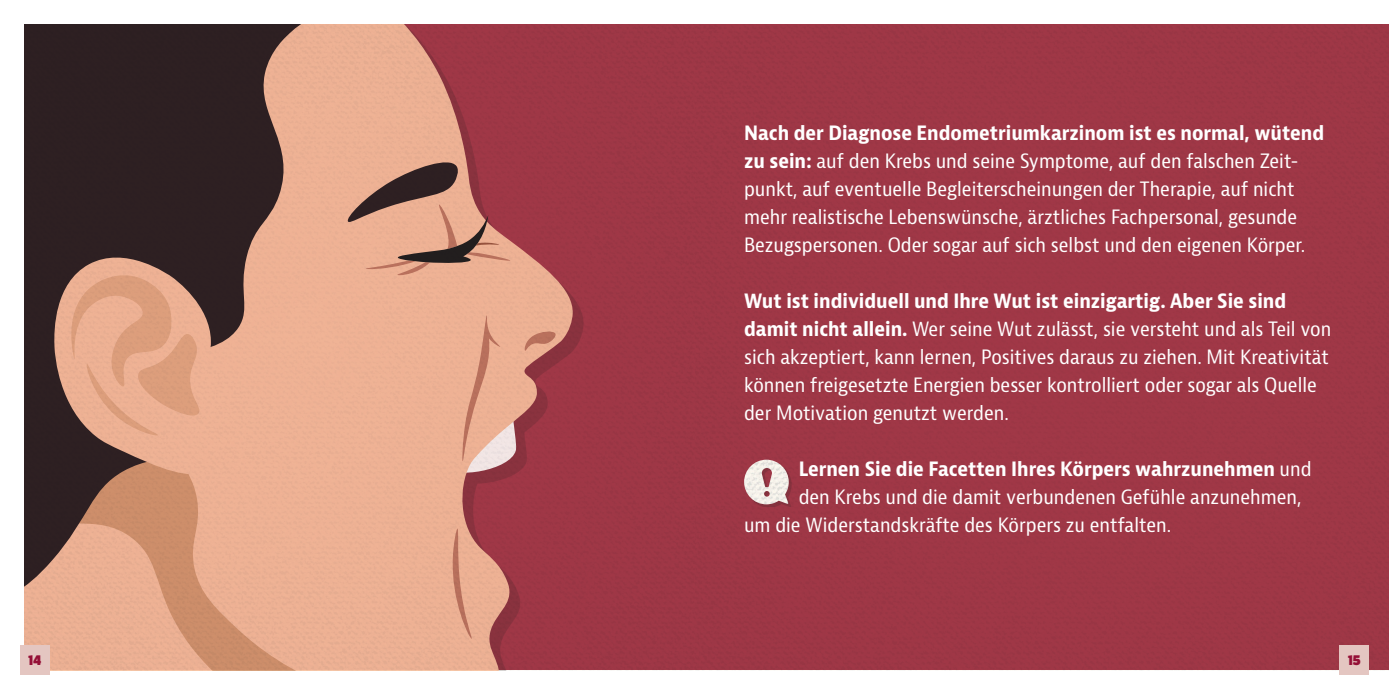
<style>
.page{position:relative;width:1389px;height:695px;background:#fff}
.page>*{position:absolute;margin:0;border:0;box-sizing:border-box;transform-origin:0 0}
.Introtext{font:condensed 19.25px/28px "Bernina Sans";color:#fff}
.Introtext-2{font:700 condensed 19.25px "Bernina Sans";color:#fff}
.t1{font:800 14px "Fat Frank";color:#951037}
.s1{font-weight:700}
.s2{font-weight:400}
</style>
<div class="page">
<img style="left:25px;top:25px;width:1364px;height:645px">
<div style="left:747px;top:462px;width:45px;height:45px;background:#231f20;opacity:.2"></div>
<img style="left:744px;top:459px;width:45px;height:45px">
<div style="left:1339px;top:645px;width:30px;height:30px;background:#e4c6c1"></div>
<div style="left:20px;top:645px;width:30px;height:30px;background:#e4c6c1"></div>
<p class="Introtext" style="left:744px;top:119px;width:582px"><span class="s1">Nach der Diagnose Endometriumkarzinom ist es normal, wütend zu sein:</span> auf den Krebs und seine Symptome, auf den falschen Zeit&shy;punkt, auf eventuelle Begleiterscheinungen der Therapie, auf nicht mehr realistische Lebenswünsche, ärztliches Fachpersonal, gesunde Bezugspersonen. Oder sogar auf sich selbst und den eigenen Körper.</p>
<p class="Introtext" style="left:744px;top:287px;width:589px"><span class="s1">Wut ist individuell und Ihre Wut ist einzigartig. Aber Sie sind damit nicht allein.</span> Wer seine Wut zulässt, sie versteht und als Teil von sich akzeptiert, kann lernen, Positives daraus zu ziehen. Mit Kreativität können freigesetzte Energien besser kontrolliert oder sogar als Quelle der Motivation genutzt werden.</p>
<p class="Introtext-2" style="left:799px;top:457px;width:514px">Lernen Sie die Facetten Ihres Körpers wahrzunehmen <span class="s2">und</span></p>
<p class="Introtext" style="left:799px;top:483px;width:504px">den Krebs und die damit verbundenen Gefühle anzunehmen,</p>
<p class="Introtext" style="left:744px;top:511px;width:428px">um die Widerstandskräfte des Körpers zu entfalten.</p>
<p class="t1" style="left:28px;top:652px;width:14px">14</p>
<p class="t1" style="left:1348px;top:652px;width:14px">15</p>
</div>
